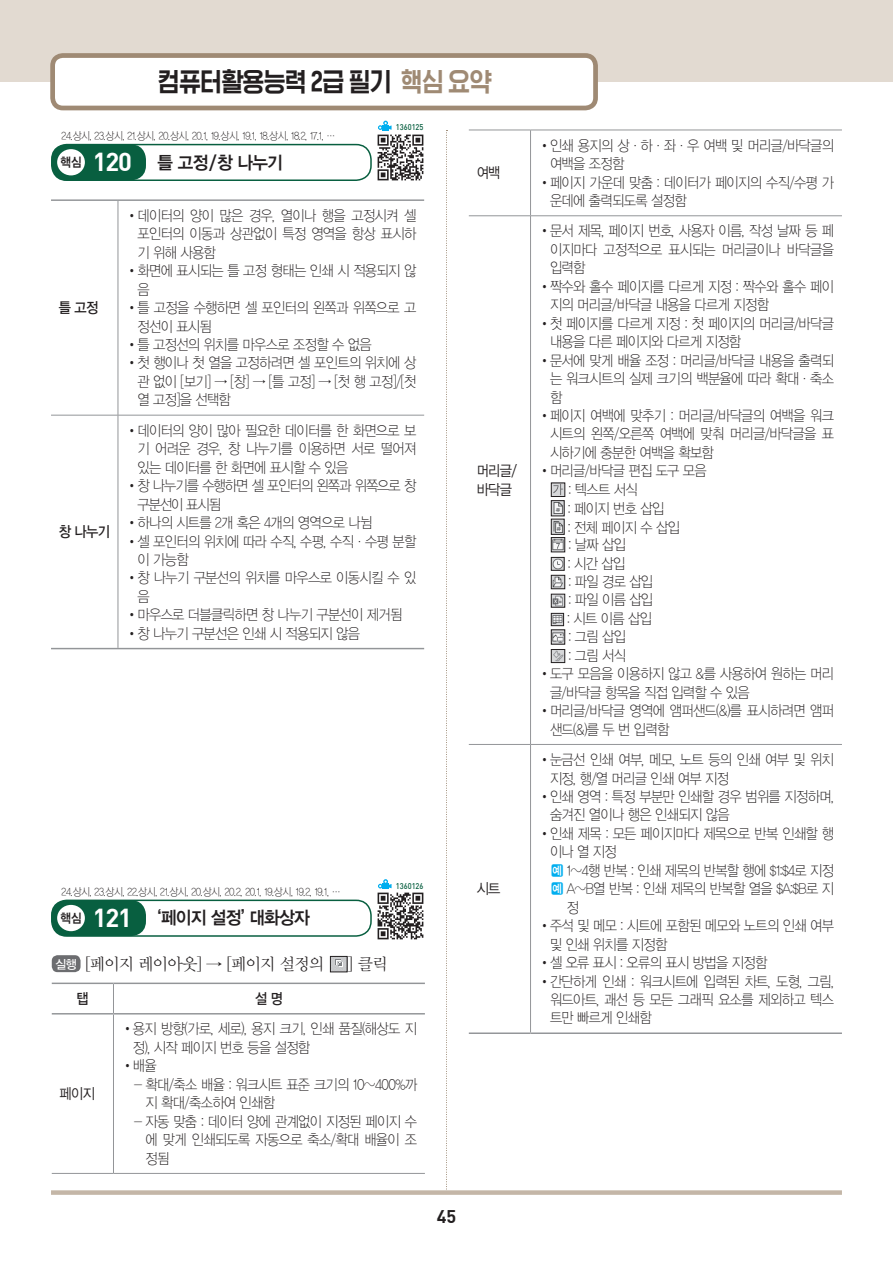
<style>
.page{position:relative;width:893px;height:1263px;background:#fff}
.page>*{position:absolute;margin:0;border:0;box-sizing:border-box;transform-origin:0 0}
.t1{font:27px "HGG Gothicssi P80 g";letter-spacing:-.03em;color:#231f20;scale:.9 1}
.t2{font:18px "YDVYGO Std 14";letter-spacing:-.04em;color:#231f20;scale:.94 1}
.t3{font:700 18px "DIN";color:#231f20}
.t4{font:16.65px "YDVY Mj O Std 12";letter-spacing:-.045em;color:#231f20}
.t5{font:14.7px/18.5px "YDVYGO Std 11";letter-spacing:-.045em;color:#231f20;scale:.9 1}
.t6{font:14.7px/18.5px "YDVYGO Std 11";letter-spacing:-.07em;color:#231f20;scale:.9 1}
.t7{font:14.7px/18.5px "YDVYGO Std 12";letter-spacing:-.045em;color:#231f20;scale:.9 1}
.t8{font:14.7px "YDVYGO Std 13";color:#231f20;scale:.9 1}
.t9{font:10.8px "YDVYGO Std 11";letter-spacing:-.035em;color:#231f20;scale:.9 1}
.t10{font:500 8.25px "DIN";color:#085f40;scale:.9 1}
.s1{color:#9f8a74}
.s2{font-size:12.75px}
.s3{font-family:"DIN";font-weight:700;font-size:25.5px;color:#fff}
.s4{font-family:"YDVYGO Std 13";font-size:12.15px;color:#fff}
</style>
<div class="page">
<svg style="left:446px;top:130px;width:1px;height:1060px"></svg>
<div style="left:51px;top:1190px;width:791px;height:5px;background:#c4b6a7"></div>
<div style="left:0;top:0;width:893px;height:82px;background:#e2dad1"></div>
<div style="left:53px;top:56px;width:543px;height:52px;background:#fff;border-radius:10px"></div>
<div style="left:50px;top:53px;width:548px;height:57px;border:5px solid #9f8a74;border-radius:10px"></div>
<div style="left:51px;top:144px;width:321px;height:37px;border:2px solid #085f40;border-radius:15px"></div>
<div style="left:52px;top:144px;width:94px;height:36px;background:#085f40;border-radius:15px"></div>
<div style="left:57px;top:149px;width:28px;height:26px;background:#fff;border-radius:50%"></div>
<img style="left:377px;top:134px;width:47px;height:47px">
<svg style="left:378px;top:121px;width:14px;height:9px"></svg>
<div style="left:51px;top:899px;width:321px;height:38px;border:2px solid #085f40;border-radius:15px"></div>
<div style="left:52px;top:900px;width:94px;height:36px;background:#085f40;border-radius:15px"></div>
<div style="left:57px;top:905px;width:28px;height:26px;background:#fff;border-radius:50%"></div>
<img style="left:377px;top:892px;width:47px;height:48px">
<svg style="left:378px;top:879px;width:14px;height:10px"></svg>
<hr style="left:118px;top:201px;width:1px;height:214px;background:#939598">
<hr style="left:118px;top:415px;width:1px;height:233px;background:#939598">
<hr style="left:51px;top:199px;width:67px;height:2px;background:#939598">
<hr style="left:118px;top:199px;width:306px;height:2px;background:#939598">
<hr style="left:51px;top:415px;width:67px;height:1px;background:#939598">
<hr style="left:118px;top:415px;width:306px;height:1px;background:#939598">
<hr style="left:51px;top:648px;width:67px;height:1px;background:#939598">
<hr style="left:118px;top:648px;width:306px;height:1px;background:#939598">
<div style="left:52px;top:955px;width:29px;height:17px;background:#6c6d70;border-radius:6px"></div>
<img style="left:332px;top:958px;width:13px;height:12px">
<div style="left:330px;top:956px;width:17px;height:16px;border:1px solid #231f20"></div>
<svg style="left:113px;top:984px;width:1px;height:29px"></svg>
<hr style="left:113px;top:1014px;width:1px;height:159px;background:#939598">
<hr style="left:52px;top:1173px;width:61px;height:1px;background:#939598">
<hr style="left:113px;top:1173px;width:312px;height:1px;background:#939598">
<hr style="left:52px;top:982px;width:61px;height:2px;background:#939598">
<hr style="left:113px;top:982px;width:312px;height:2px;background:#939598">
<hr style="left:52px;top:1013px;width:61px;height:1px;background:#939598">
<hr style="left:113px;top:1013px;width:312px;height:1px;background:#939598">
<hr style="left:530px;top:130px;width:1px;height:85px;background:#939598">
<hr style="left:530px;top:216px;width:1px;height:528px;background:#939598">
<hr style="left:530px;top:745px;width:1px;height:287px;background:#939598">
<hr style="left:469px;top:130px;width:61px;height:1px;background:#939598">
<hr style="left:530px;top:130px;width:312px;height:1px;background:#939598">
<hr style="left:469px;top:215px;width:61px;height:1px;background:#939598">
<hr style="left:530px;top:215px;width:312px;height:1px;background:#939598">
<hr style="left:469px;top:744px;width:61px;height:1px;background:#939598">
<hr style="left:530px;top:744px;width:312px;height:1px;background:#939598">
<hr style="left:469px;top:1032px;width:61px;height:2px;background:#939598">
<hr style="left:530px;top:1032px;width:312px;height:2px;background:#939598">
<img style="left:553px;top:485px;width:10px;height:10px">
<div style="left:551px;top:483px;width:14px;height:14px;border:1px solid #231f20"></div>
<img style="left:553px;top:502px;width:9px;height:12px">
<div style="left:551px;top:500px;width:13px;height:16px;border:1px solid #231f20"></div>
<img style="left:553px;top:521px;width:9px;height:12px">
<div style="left:551px;top:519px;width:13px;height:16px;border:1px solid #231f20"></div>
<img style="left:553px;top:539px;width:10px;height:11px">
<div style="left:551px;top:537px;width:14px;height:15px;border:1px solid #231f20"></div>
<svg style="left:553px;top:559px;width:9px;height:9px"></svg>
<div style="left:551px;top:557px;width:13px;height:13px;border:1px solid #231f20"></div>
<img style="left:553px;top:577px;width:10px;height:10px">
<div style="left:551px;top:575px;width:14px;height:14px;border:1px solid #231f20"></div>
<img style="left:553px;top:596px;width:10px;height:9px">
<div style="left:551px;top:594px;width:14px;height:13px;border:1px solid #231f20"></div>
<svg style="left:553px;top:615px;width:9px;height:9px"></svg>
<div style="left:551px;top:613px;width:13px;height:13px;border:1px solid #231f20"></div>
<img style="left:553px;top:632px;width:10px;height:10px">
<div style="left:551px;top:630px;width:14px;height:14px;border:1px solid #231f20"></div>
<img style="left:553px;top:651px;width:10px;height:10px">
<div style="left:551px;top:649px;width:14px;height:14px;border:1px solid #231f20"></div>
<h1 class="t1" style="left:158px;top:67px;width:372px">컴퓨터활용능력 2급 필기 <span class="s1">핵심 요약</span></h1>
<p class="t9" style="left:62px;top:131px;width:306px">24.상시, 23.상시, 21.상시, 20.상시, 20.1, 19.상시, 19.1, 18.상시, 18.2, 17.1, …</p>
<p class="t2" style="left:60px;top:153px;width:238px"><span class="s2">핵심</span> <span class="s3">120</span> 틀 고정/창 나누기</p>
<p class="t10" style="left:396px;top:122px;width:32px">1360125</p>
<p class="t7" style="left:477px;top:164px;width:28px">여백</p>
<p class="t8" style="left:59px;top:300px;width:45px">틀 고정</p>
<p class="t8" style="left:59px;top:524px;width:58px">창 나누기</p>
<p class="t5" style="left:137px;top:207px;width:311px;text-align:justify;text-indent:-12px">•데이터의 양이 많은 경우, 열이나 행을 고정시켜 셀 포인터의 이동과 상관없이 특정 영역을 항상 표시하 기 위해 사용함</p>
<p class="t5" style="left:137px;top:262px;width:311px;text-indent:-12px">•화면에 표시되는 틀 고정 형태는 인쇄 시 적용되지 않 음</p>
<p class="t5" style="left:137px;top:299px;width:311px;text-indent:-12px">•틀 고정을 수행하면 셀 포인터의 왼쪽과 위쪽으로 고 정선이 표시됨</p>
<p class="t5" style="left:126px;top:336px;width:275px">•틀 고정선의 위치를 마우스로 조정할 수 없음</p>
<p class="t5" style="left:137px;top:354px;width:311px;text-align:justify;text-indent:-12px">•첫 행이나 첫 열을 고정하려면 셀 포인트의 위치에 상 관 없이 [보기] → [창] → [틀 고정] → [첫 행 고정]/[첫 열 고정]을 선택함</p>
<p class="t5" style="left:137px;top:421px;width:311px;text-align:justify;text-indent:-12px">•데이터의 양이 많아 필요한 데이터를 한 화면으로 보 기 어려운 경우, 창 나누기를 이용하면 서로 떨어져 있는 데이터를 한 화면에 표시할 수 있음</p>
<p class="t6" style="left:137px;top:477px;width:311px;text-indent:-12px">•창 나누기를 수행하면 셀 포인터의 왼쪽과 위쪽으로 창 구분선이 표시됨</p>
<p class="t5" style="left:126px;top:514px;width:275px">•하나의 시트를 2개 혹은 4개의 영역으로 나뉨</p>
<p class="t5" style="left:137px;top:532px;width:311px;text-indent:-12px">•셀 포인터의 위치에 따라 수직, 수평, 수직·수평 분할 이 가능함</p>
<p class="t5" style="left:137px;top:569px;width:311px;text-indent:-12px">•창 나누기 구분선의 위치를 마우스로 이동시킬 수 있 음</p>
<p class="t5" style="left:126px;top:606px;width:309px">•마우스로 더블클릭하면 창 나누기 구분선이 제거됨</p>
<p class="t5" style="left:126px;top:624px;width:262px">•창 나누기 구분선은 인쇄 시 적용되지 않음</p>
<p class="t7" style="left:477px;top:462px;width:46px">머리글/ 바닥글</p>
<p class="t9" style="left:62px;top:886px;width:312px">24.상시, 23.상시, 22.상시, 21.상시, 20.상시, 20.2, 20.1, 19.상시, 19.2, 19.1, …</p>
<p class="t2" style="left:60px;top:909px;width:267px"><span class="s2">핵심</span> <span class="s3">121</span> ‘페이지 설정’ 대화상자</p>
<p class="t10" style="left:396px;top:881px;width:32px">1360126</p>
<p class="t4" style="left:55px;top:955px;width:334px"><span class="s4">실행</span> [페이지 레이아웃] → [페이지 설정의 ` ] 클릭</p>
<p class="t8" style="left:77px;top:991px;width:15px">탭</p>
<p class="t8" style="left:255px;top:991px;width:32px">설 명</p>
<p class="t7" style="left:60px;top:1085px;width:41px">페이지</p>
<p class="t5" style="left:133px;top:1020px;width:317px;text-indent:-12px">•용지 방향(가로, 세로), 용지 크기, 인쇄 품질(해상도 지 정), 시작 페이지 번호 등을 설정함</p>
<p class="t5" style="left:121px;top:1057px;width:41px">•배율</p>
<p class="t5" style="left:146px;top:1075px;width:303px;text-indent:-12px">- 확대/축소 배율 : 워크시트 표준 크기의 10~400%까 지 확대/축소하여 인쇄함</p>
<p class="t5" style="left:146px;top:1112px;width:303px;text-align:justify;text-indent:-12px">- 자동 맞춤 : 데이터 양에 관계없이 지정된 페이지 수 에 맞게 인쇄되도록 자동으로 축소/확대 배율이 조 정됨</p>
<p class="t3" style="left:437px;top:1204px;width:21px">45</p>
<p class="t7" style="left:477px;top:880px;width:28px">시트</p>
<p class="t5" style="left:550px;top:136px;width:317px;text-indent:-12px">•인쇄 용지의 상·하·좌·우 여백 및 머리글/바닥글의 여백을 조정함</p>
<p class="t5" style="left:550px;top:173px;width:317px;text-indent:-12px">•페이지 가운데 맞춤 : 데이터가 페이지의 수직/수평 가 운데에 출력되도록 설정함</p>
<p class="t5" style="left:550px;top:222px;width:317px;text-align:justify;text-indent:-12px">•문서 제목, 페이지 번호, 사용자 이름, 작성 날짜 등 페 이지마다 고정적으로 표시되는 머리글이나 바닥글을 입력함</p>
<p class="t5" style="left:550px;top:277px;width:317px;text-indent:-12px">•짝수와 홀수 페이지를 다르게 지정 : 짝수와 홀수 페이 지의 머리글/바닥글 내용을 다르게 지정함</p>
<p class="t5" style="left:550px;top:314px;width:317px;text-indent:-12px">•첫 페이지를 다르게 지정 : 첫 페이지의 머리글/바닥글 내용을 다른 페이지와 다르게 지정함</p>
<p class="t5" style="left:550px;top:351px;width:317px;text-align:justify;text-indent:-12px">•문서에 맞게 배율 조정 : 머리글/바닥글 내용을 출력되 는 워크시트의 실제 크기의 백분율에 따라 확대·축소 함</p>
<p class="t5" style="left:550px;top:407px;width:317px;text-align:justify;text-indent:-12px">•페이지 여백에 맞추기 : 머리글/바닥글의 여백을 워크 시트의 왼쪽/오른쪽 여백에 맞춰 머리글/바닥글을 표 시하기에 충분한 여백을 확보함</p>
<p class="t5" style="left:567px;top:462px;width:157px;text-indent:-29px">•머리글/바닥글 편집 도구 모음 : 텍스트 서식<br>: 페이지 번호 삽입<br>: 전체 페이지 수 삽입<br>: 날짜 삽입<br>: 시간 삽입<br>: 파일 경로 삽입<br>: 파일 이름 삽입<br>: 시트 이름 삽입<br>: 그림 삽입<br>: 그림 서식</p>
<p class="t5" style="left:550px;top:665px;width:317px;text-indent:-12px">•도구 모음을 이용하지 않고 &amp;를 사용하여 원하는 머리 글/바닥글 항목을 직접 입력할 수 있음</p>
<p class="t5" style="left:550px;top:702px;width:317px;text-indent:-12px">•머리글/바닥글 영역에 앰퍼샌드(&amp;)를 표시하려면 앰퍼 샌드(&amp;)를 두 번 입력함</p>
<p class="t5" style="left:550px;top:751px;width:317px;text-indent:-12px">•눈금선 인쇄 여부, 메모, 노트 등의 인쇄 여부 및 위치 지정, 행/열 머리글 인쇄 여부 지정</p>
<p class="t5" style="left:550px;top:788px;width:317px;text-indent:-12px">•인쇄 영역 : 특정 부분만 인쇄할 경우 범위를 지정하며, 숨겨진 열이나 행은 인쇄되지 않음</p>
<p class="t5" style="left:550px;top:825px;width:317px;text-indent:-12px">•인쇄 제목 : 모든 페이지마다 제목으로 반복 인쇄할 행 이나 열 지정</p>
<p class="t5" style="left:567px;top:861px;width:299px;text-align:justify">1~4행 반복 : 인쇄 제목의 반복할 행에 $1:$4로 지정 A~B열 반복 : 인쇄 제목의 반복할 열을 $A:$B로 지 정</p>
<p class="t5" style="left:550px;top:917px;width:317px;text-indent:-12px">•주석 및 메모 : 시트에 포함된 메모와 노트의 인쇄 여부 및 인쇄 위치를 지정함</p>
<p class="t5" style="left:538px;top:954px;width:256px">•셀 오류 표시 : 오류의 표시 방법을 지정함</p>
<p class="t5" style="left:550px;top:972px;width:317px;text-align:justify;text-indent:-12px">•간단하게 인쇄 : 워크시트에 입력된 차트, 도형, 그림, 워드아트, 괘선 등 모든 그래픽 요소를 제외하고 텍스 트만 빠르게 인쇄함</p>
</div>
